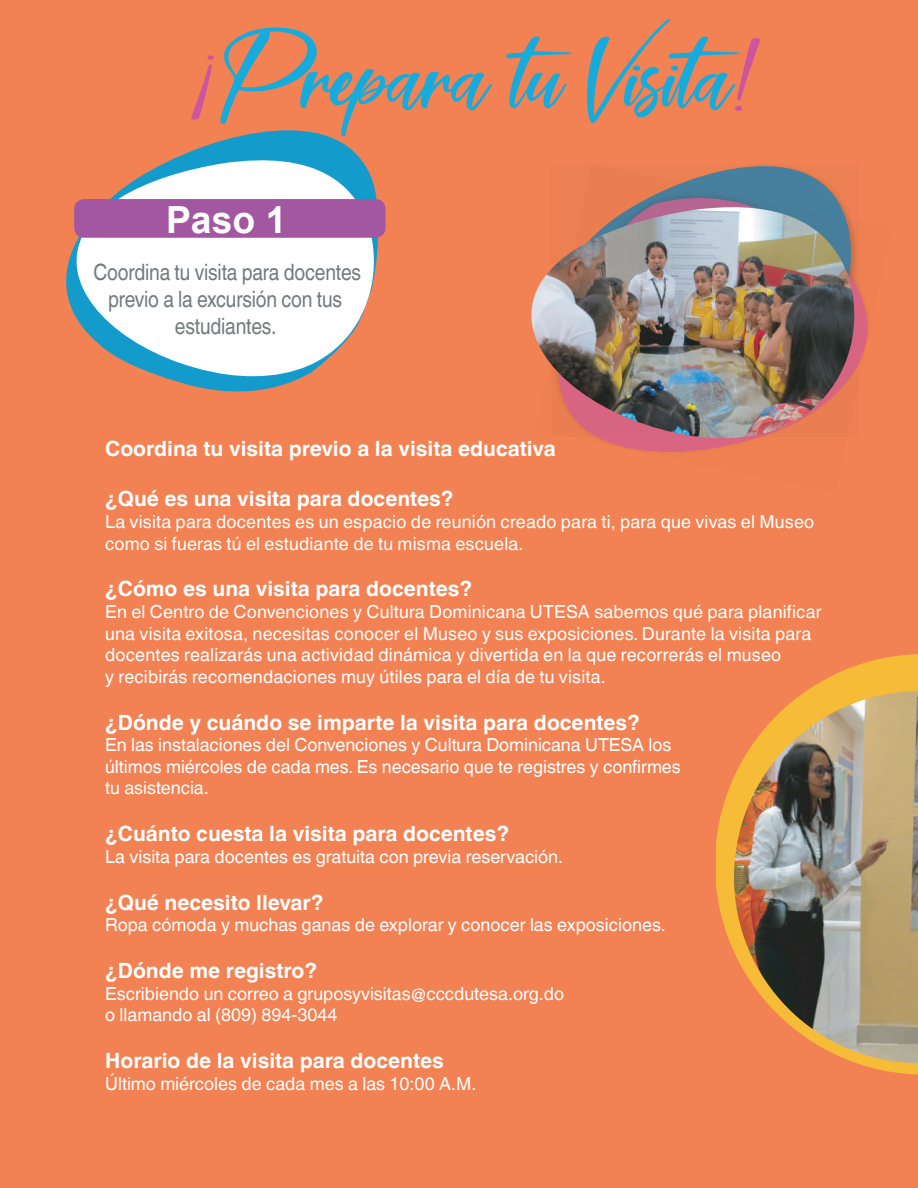
<style>
.page{position:relative;width:918px;height:1188px;background:#f28253}
.page>*{position:absolute;margin:0;border:0;box-sizing:border-box;transform-origin:0 0}
.t1{font:128.25px "Coral Pen";color:#16abdb}
.t2{font:113.85px "Coral Pen";color:#cb569e}
.t3{font:700 37.35px "Arial";color:#fff}
.t4{font:22.5px/27px "Helvetica World";letter-spacing:-.01em;color:#737a7e;text-align:center;scale:.86 1}
.t5{font:700 21px "Helvetica World";color:#fff}
.t6{font:18px/21.6px "Helvetica World";color:#fff}
.s1{color:#cb569d}
</style>
<div class="page">
<svg style="left:663px;top:166px;width:171px;height:25px;fill:#46809e"></svg>
<svg style="left:607px;top:191px;width:261px;height:261px"></svg>
<img style="left:531px;top:207px;width:323px;height:235px">
<svg style="left:716px;top:654px;width:202px;height:421px"></svg>
<img style="left:734px;top:691px;width:184px;height:372px">
<svg style="left:66px;top:130px;width:318px;height:262px"></svg>
<svg style="left:76px;top:157px;width:298px;height:223px;background:#dcdfe0"></svg>
<div style="left:74px;top:199px;width:311px;height:39px;background:#a257a0;border-radius:10px"></div>
<h1 class="t1" style="left:220px;top:19px;width:543px">Prepara tu Visita<span class="s1">!</span></h1>
<h2 class="t2" style="left:217px;top:137px;width:29px;rotate:-180deg">!</h2>
<h3 class="t3" style="left:166px;top:194px;width:122px">Paso 1</h3>
<p class="t4" style="left:93px;top:259px;width:313px">Coordina tu visita para docentes previo a la excursión con tus estudiantes.</p>
<p class="t5" style="left:105px;top:436px;width:452px">Coordina tu visita previo a la visita educativa</p>
<p class="t5" style="left:105px;top:487px;width:350px">¿Qué es una visita para docentes?</p>
<p class="t6" style="left:105px;top:511px;width:711px">La visita para docentes es un espacio de reunión creado para ti, para que vivas el Museo como si fueras tú el estudiante de tu misma escuela.</p>
<p class="t5" style="left:105px;top:577px;width:369px">¿Cómo es una visita para docentes?</p>
<p class="t6" style="left:105px;top:601px;width:718px">En el Centro de Convenciones y Cultura Dominicana UTESA sabemos qué para planificar una visita exitosa, necesitas conocer el Museo y sus exposiciones. Durante la visita para docentes realizarás una actividad dinámica y divertida en la que recorrerás el museo<br>y recibirás recomendaciones muy útiles para el día de tu visita.</p>
<p class="t5" style="left:105px;top:710px;width:536px">¿Dónde y cuándo se imparte la visita para docentes?</p>
<p class="t6" style="left:105px;top:734px;width:577px">En las instalaciones del Convenciones y Cultura Dominicana UTESA los últimos miércoles de cada mes. Es necesario que te registres y confirmes tu asistencia.</p>
<p class="t5" style="left:105px;top:822px;width:405px">¿Cuánto cuesta la visita para docentes?</p>
<p class="t6" style="left:105px;top:846px;width:460px">La visita para docentes es gratuita con previa reservación.</p>
<p class="t5" style="left:105px;top:890px;width:220px">¿Qué necesito llevar?</p>
<p class="t6" style="left:105px;top:914px;width:562px">Ropa cómoda y muchas ganas de explorar y conocer las exposiciones.</p>
<p class="t5" style="left:105px;top:958px;width:214px">¿Dónde me registro?</p>
<p class="t6" style="left:105px;top:983px;width:461px">Escribiendo un correo a gruposyvisitas@cccdutesa.org.do o llamando al (809) 894-3044</p>
<p class="t5" style="left:105px;top:1048px;width:340px">Horario de la visita para docentes</p>
<p class="t6" style="left:105px;top:1073px;width:373px">Último miércoles de cada mes a las 10:00 A.M.</p>
</div>
